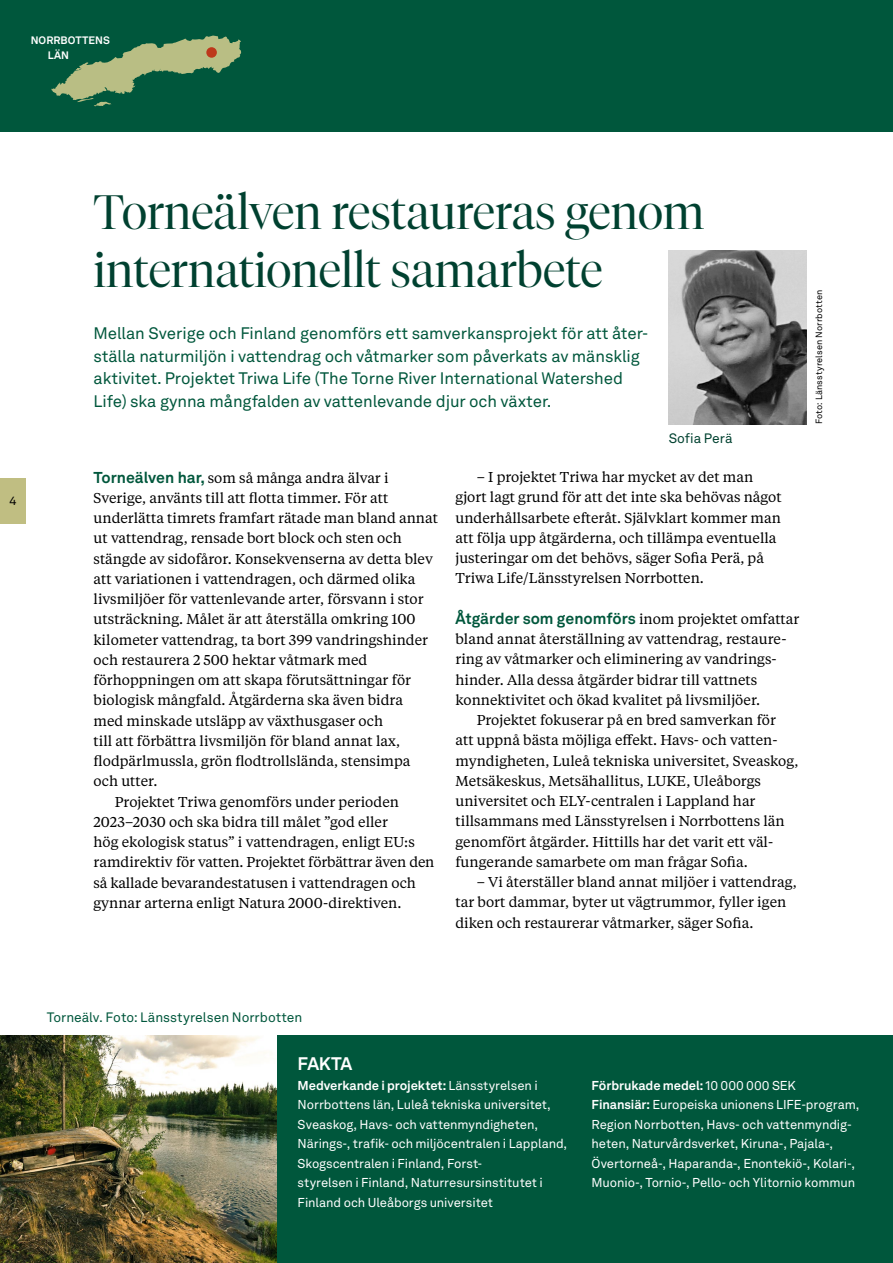
<style>
.page{position:relative;width:893px;height:1263px;background:#fff}
.page>*{position:absolute;margin:0;border:0;box-sizing:border-box;transform-origin:0 0}
.Rubrik_1{font:300 48px/58.5px "Tiempos Fine";letter-spacing:-.005em;color:#004130}
.t1{font:700 18px "Akkurat LL";letter-spacing:-.035em;color:#fff}
.Ingress{font:16.5px/22.5px "Akkurat LL";letter-spacing:-.005em;color:#00573c}
.Brödtext_med_indrag{font:14.25px/20.2px "Tiempos Text";color:#000}
.Styckeformat_1{font:14.25px/20.2px "Tiempos Text";color:#000}
.Bildtext{font:13.5px "Akkurat LL";letter-spacing:-.005em;color:#00573c}
.t2{font:13.5px "Akkurat LL";letter-spacing:-.005em;color:#004130}
.Faktaruta_Brödtext{font:12.75px/19.5px "Akkurat LL";letter-spacing:-.005em;color:#fff}
.Faktaruta_Brödtext-2{font:700 12.75px "Akkurat LL";letter-spacing:-.005em;color:#fff}
.t3{font:12px "Akkurat LL";color:#000}
.Faktabröd_-_längre_text{font:700 10.65px "Akkurat LL";color:#fff}
.t4{font:9px "Akkurat LL";letter-spacing:.015em;color:#000}
.s1{font-family:"Akkurat LL";font-weight:700;font-size:15.6px;color:#00573c}
.s2{font-weight:700}
.s3{font-weight:400}
</style>
<div class="page">
<div style="left:1px;top:478px;width:25px;height:45px;background:#c0be82"></div>
<img style="left:669px;top:251px;width:138px;height:173px">
<div style="left:276px;top:1035px;width:617px;height:228px;background:#00573c"></div>
<div style="left:0;top:0;width:893px;height:132px;background:#00573c"></div>
<svg style="left:51px;top:36px;width:190px;height:70px"></svg>
<div style="left:206px;top:47px;width:11px;height:11px;background:#bd381b;border-radius:50%"></div>
<img style="left:0;top:1035px;width:276px;height:228px">
<p class="Faktabröd_-_längre_text" style="left:31px;top:32px;width:81px">NORRBOTTENS</p>
<p class="Faktabröd_-_längre_text" style="left:48px;top:47px;width:23px">LÄN</p>
<p class="t3" style="left:10px;top:491px;width:9px">4</p>
<h1 class="Rubrik_1" style="left:94px;top:182px;width:612px">Torneälven restaureras genom internationellt samarbete</h1>
<p class="Ingress" style="left:94px;top:322px;width:556px">Mellan Sverige och Finland genomförs ett samverkansprojekt för att åter&shy;ställa naturmiljön i vattendrag och våtmarker som påverkats av mänsklig aktivitet. Projektet Triwa Life (The Torne River International Watershed</p>
<p class="Ingress" style="left:94px;top:389px;width:459px">Life) ska gynna mångfalden av vattenlevande djur och växter.</p>
<p class="Styckeformat_1" style="left:94px;top:467px;width:346px"><span class="s1">Torneälven har,</span> som så många andra älvar i Sverige, använts till att flotta timmer. För att underlätta timrets framfart rätade man bland annat ut vattendrag, rensade bort block och sten och stängde av sidofåror. Konsekvenserna av detta blev att variationen i vattendragen, och därmed olika livsmiljöer för vattenlevande arter, försvann i stor utsträckning. Målet är att återställa omkring 100 kilometer vattendrag, ta bort 399 vandringshinder och restaurera 2 500 hektar våtmark med förhoppningen om att skapa förutsättningar för biologisk mångfald. Åtgärderna ska även bidra<br>med minskade utsläpp av växthusgaser och<br>till att förbättra livsmiljön för bland annat lax, flodpärlmussla, grön flodtrollslända, stensimpa och utter.</p>
<p class="Brödtext_med_indrag" style="left:94px;top:791px;width:342px;text-indent:21px">Projektet Triwa genomförs under perioden 2023–2030 och ska bidra till målet ”god eller<br>hög ekologisk status” i vattendragen, enligt EU:s ramdirektiv för vatten. Projektet förbättrar även den så kallade bevarandestatusen i vattendragen och gynnar arterna enligt Natura 2000-direktiven.</p>
<p class="t2" style="left:669px;top:428px;width:66px">Sofia Perä</p>
<p class="Brödtext_med_indrag" style="left:455px;top:466px;width:328px;text-indent:21px">– I projektet Triwa har mycket av det man gjort lagt grund för att det inte ska behövas något underhållsarbete efteråt. Självklart kommer man att följa upp åtgärderna, och tillämpa eventuella justeringar om det behövs, säger Sofia Perä, på Triwa Life/Länsstyrelsen Norrbotten.</p>
<p class="Styckeformat_1" style="left:455px;top:608px;width:345px"><span class="s1">Åtgärder som genomförs</span> inom projektet omfattar bland annat återställning av vattendrag, restaure&shy;ring av våtmarker och eliminering av vandrings&shy;hinder. Alla dessa åtgärder bidrar till vattnets konnektivitet och ökad kvalitet på livsmiljöer.</p>
<p class="Brödtext_med_indrag" style="left:455px;top:709px;width:345px;text-indent:21px">Projektet fokuserar på en bred samverkan för<br>att uppnå bästa möjliga effekt. Havs- och vatten&shy;myndigheten, Luleå tekniska universitet, Sveaskog, Metsäkeskus, Metsähallitus, LUKE, Uleåborgs universitet och ELY-centralen i Lappland har tillsammans med Länsstyrelsen i Norrbottens län genomfört åtgärder. Hittills har det varit ett väl&shy;fungerande samarbete om man frågar Sofia.</p>
<p class="Brödtext_med_indrag" style="left:455px;top:871px;width:343px;text-indent:21px">– Vi återställer bland annat miljöer i vattendrag, tar bort dammar, byter ut vägtrummor, fyller igen diken och restaurerar våtmarker, säger Sofia.</p>
<p class="t4" style="left:812px;top:424px;width:136px;rotate:-90deg">Foto: Länsstyrelsen Norrbotten</p>
<p class="Bildtext" style="left:47px;top:1007px;width:257px">Torneälv. Foto: Länsstyrelsen Norrbotten</p>
<p class="t1" style="left:298px;top:1050px;width:56px">FAKTA</p>
<p class="Faktaruta_Brödtext" style="left:298px;top:1075px;width:271px"><span class="s2">Medverkande i projektet:</span> Länsstyrelsen i Norrbottens län, Luleå tekniska universitet, Sveaskog, Havs- och vattenmyndigheten, Närings-, trafik- och miljöcentralen i Lappland, Skogscentralen i Finland, Forst-<br>styrelsen i Finland, Naturresursinstitutet i Finland och Uleåborgs universitet</p>
<p class="Faktaruta_Brödtext-2" style="left:592px;top:1075px;width:206px">Förbrukade medel: <span class="s3">10 000 000 SEK</span></p>
<p class="Faktaruta_Brödtext" style="left:592px;top:1094px;width:269px"><span class="s2">Finansiär:</span> Europeiska unionens LIFE-program, Region Norrbotten, Havs- och vattenmyndig&shy;heten, Naturvårdsverket, Kiruna-, Pajala-, Övertorneå-, Haparanda-, Enontekiö-, Kolari-, Muonio-, Tornio-, Pello- och Ylitornio kommun</p>
</div>
